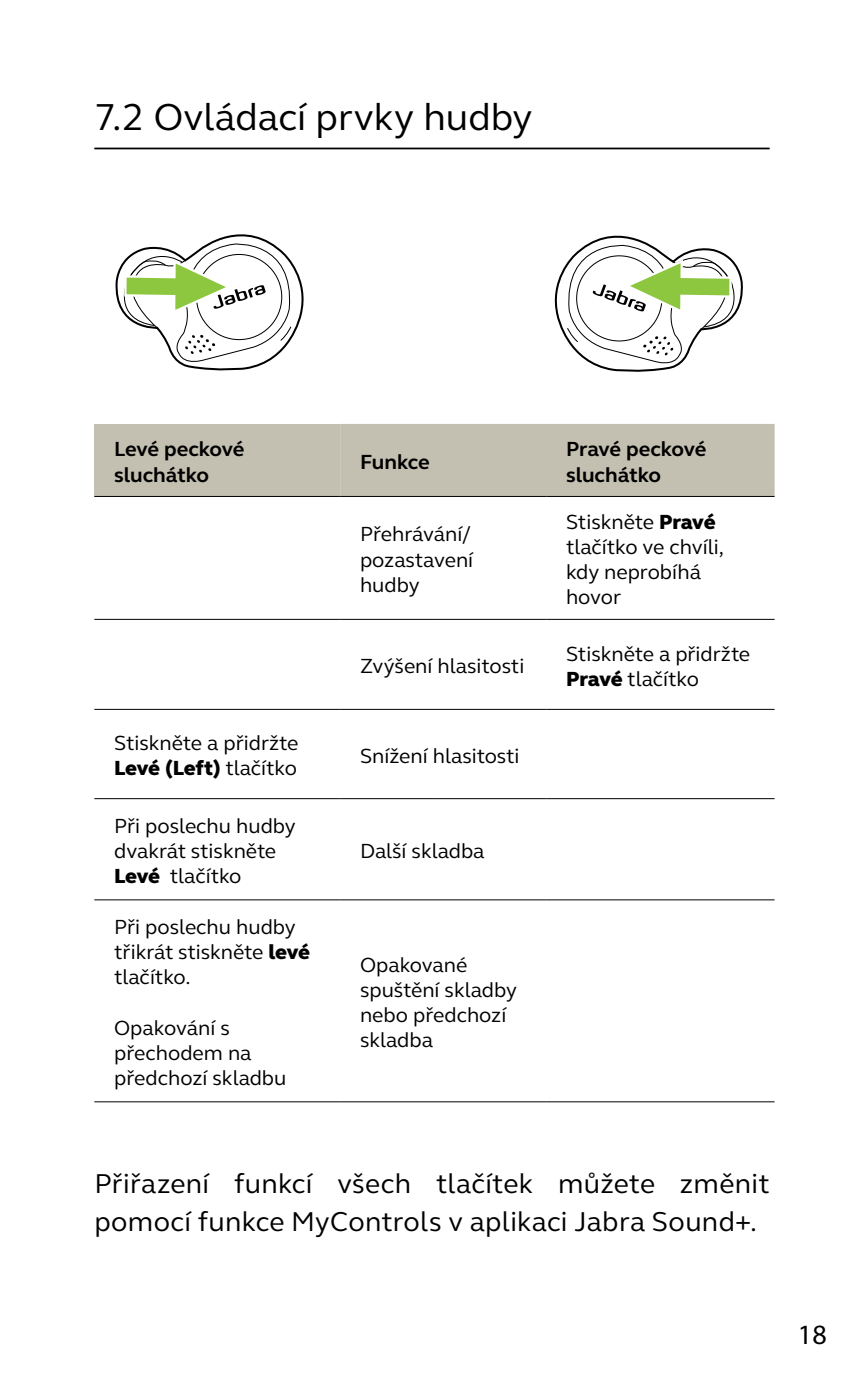
<style>
.page{position:relative;width:864px;height:1389px;background:#fff}
.page>*{position:absolute;margin:0;border:0;box-sizing:border-box;transform-origin:0 0}
.t1{font:38.5px "GN Elliot";color:#000}
.t2{font:28px/38.5px "GN Elliot";letter-spacing:.01em;color:#000}
.t3{font:28px "Myriad Pro";color:#000}
.t4{font:21px/25.2px "GN Elliot";color:#000}
.t5{font:700 21px/25.2px "GN Elliot";letter-spacing:-.01em;color:#000}
.s1{font-weight:800}
</style>
<div class="page">
<hr style="left:94px;top:148px;width:675px;height:1px;background:#000">
<div style="left:94px;top:424px;width:246px;height:72px;background:#c4c0b1"></div>
<div style="left:340px;top:424px;width:434px;height:72px;background:#c4c0b1"></div>
<hr style="left:94px;top:1101px;width:246px;height:1px;background:#000">
<hr style="left:340px;top:1101px;width:94px;height:1px;background:#000">
<hr style="left:434px;top:1101px;width:112px;height:1px;background:#000">
<hr style="left:546px;top:1101px;width:228px;height:1px;background:#000">
<hr style="left:94px;top:496px;width:246px;height:1px;background:#000">
<hr style="left:94px;top:619px;width:246px;height:1px;background:#000">
<hr style="left:94px;top:709px;width:246px;height:1px;background:#000">
<hr style="left:340px;top:496px;width:94px;height:1px;background:#000">
<hr style="left:434px;top:496px;width:112px;height:1px;background:#000">
<hr style="left:546px;top:496px;width:228px;height:1px;background:#000">
<hr style="left:340px;top:619px;width:94px;height:1px;background:#000">
<hr style="left:434px;top:619px;width:112px;height:1px;background:#000">
<hr style="left:546px;top:619px;width:228px;height:1px;background:#000">
<hr style="left:340px;top:709px;width:94px;height:1px;background:#000">
<hr style="left:434px;top:709px;width:112px;height:1px;background:#000">
<hr style="left:546px;top:709px;width:228px;height:1px;background:#000">
<hr style="left:94px;top:798px;width:246px;height:1px;background:#000">
<hr style="left:340px;top:798px;width:94px;height:1px;background:#000">
<hr style="left:434px;top:798px;width:112px;height:1px;background:#000">
<hr style="left:546px;top:798px;width:228px;height:1px;background:#000">
<hr style="left:94px;top:899px;width:246px;height:1px;background:#000">
<hr style="left:340px;top:899px;width:94px;height:1px;background:#000">
<hr style="left:434px;top:899px;width:112px;height:1px;background:#000">
<hr style="left:546px;top:899px;width:228px;height:1px;background:#000">
<svg style="left:115px;top:234px;width:189px;height:137px"></svg>
<svg style="left:554px;top:235px;width:189px;height:137px"></svg>
<h1 class="t1" style="left:94px;top:91px;width:439px">7.2 Ovládací prvky hudby</h1>
<p class="t5" style="left:114px;top:436px;width:132px">Levé peckové sluchátko</p>
<p class="t4" style="left:114px;top:730px;width:186px">Stiskněte a přidržte<br><span class="s1">Levé (Left)</span> tlačítko</p>
<p class="t4" style="left:114px;top:813px;width:183px">Při poslechu hudby dvakrát stiskněte<br><span class="s1">Levé</span> tlačítko</p>
<p class="t4" style="left:114px;top:914px;width:197px">Při poslechu hudby třikrát stiskněte <span class="s1">levé </span>tlačítko.</p>
<p class="t4" style="left:114px;top:1015px;width:174px">Opakování s přechodem na předchozí skladbu</p>
<p class="t5" style="left:360px;top:449px;width:71px">Funkce</p>
<p class="t4" style="left:360px;top:521px;width:115px">Přehrávání/ pozastavení hudby</p>
<p class="t4" style="left:360px;top:653px;width:166px">Zvýšení hlasitosti</p>
<p class="t4" style="left:360px;top:743px;width:161px">Snížení hlasitosti</p>
<p class="t4" style="left:360px;top:838px;width:126px">Další skladba</p>
<p class="t4" style="left:360px;top:952px;width:158px">Opakované spuštění skladby nebo předchozí skladba</p>
<p class="t5" style="left:566px;top:436px;width:142px">Pravé peckové sluchátko</p>
<p class="t4" style="left:566px;top:509px;width:159px">Stiskněte <span class="s1">Pravé </span>tlačítko ve chvíli, kdy neprobíhá hovor</p>
<p class="t4" style="left:566px;top:640px;width:186px">Stiskněte a přidržte<br><span class="s1">Pravé</span> tlačítko</p>
<h2 class="t2" style="left:94px;top:1163px;width:676px">Přiřazení funkcí všech tlačítek můžete změnit pomocí funkce MyControls v aplikaci Jabra Sound+.</h2>
<h2 class="t3" style="left:797px;top:1317px;width:30px">18</h2>
</div>
